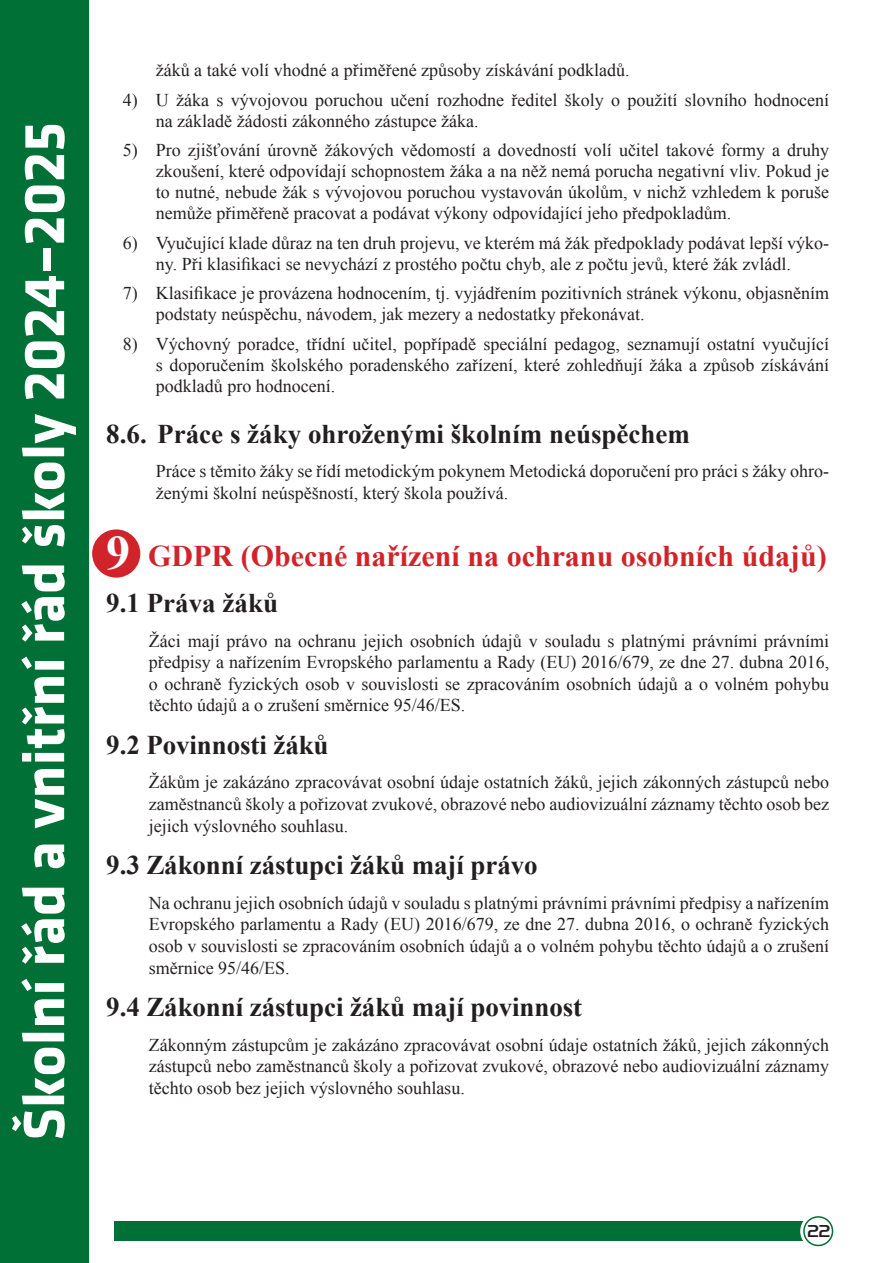
<style>
.page{position:relative;width:893px;height:1263px;background:#fff}
.page>*{position:absolute;margin:0;border:0;box-sizing:border-box;transform-origin:0 0}
.t1{font:700 60px "Klavika";color:#fff}
.t2{font:700 30px "Times New Roman";color:#d1232a}
.t3{font:700 27px "Times New Roman";letter-spacing:-.005em;color:#231f20}
.t4{font:18px/21.6px "Times New Roman";color:#231f20;text-align:justify}
.t5{font:500 18px "Handel Gothic DOT";color:#231f20}
.s1{font-size:48px;color:#fff}
</style>
<div class="page">
<div style="left:115px;top:1221px;width:698px;height:20px;background:#007036"></div>
<div style="left:800px;top:1213px;width:36px;height:36px;border:8px solid #fff;border-radius:50%"></div>
<div style="left:804px;top:1217px;width:28px;height:28px;background:#fff;border-radius:50%"></div>
<div style="left:803px;top:1216px;width:30px;height:30px;border:2px solid #007036;border-radius:50%"></div>
<div style="left:0;top:0;width:88px;height:1263px;background:#007036"></div>
<div style="left:92px;top:529px;width:48px;height:49px;background:#d1232a;border-radius:50%"></div>
<h1 class="t1" style="left:12px;top:1141px;width:1020px;rotate:-90deg">Školní řád a vnitřní řád školy 2024–2025</h1>
<p class="t4" style="left:156px;top:59px;width:475px">žáků a také volí vhodné a přiměřené způsoby získávání podkladů.</p>
<p class="t4" style="left:156px;top:89px;width:675px;line-height:21px;text-indent:-33px">4) U žáka s vývojovou poruchou učení rozhodne ředitel školy o použití slovního hodnocení na základě žádosti zákonného zástupce žáka.</p>
<p class="t4" style="left:156px;top:139px;width:675px;line-height:21px;text-indent:-33px">5) Pro zjišťování úrovně žákových vědomostí a dovedností volí učitel takové formy a druhy zkoušení, které odpovídají schopnostem žáka a na něž nemá porucha negativní vliv. Pokud je to nutné, nebude žák s vývojovou poruchou vystavován úkolům, v nichž vzhledem k poruše nemůže přiměřeně pracovat a podávat výkony odpovídající jeho předpokladům.</p>
<p class="t4" style="left:123px;top:232px;width:708px;line-height:21px;text-align:center">6) Vyučující klade důraz na ten druh projevu, ve kterém má žák předpoklady podávat lepší výko&shy;ny. Při klasifikaci se nevychází z prostého počtu chyb, ale z počtu jevů, které žák zvládl.</p>
<p class="t4" style="left:156px;top:282px;width:675px;line-height:21px;text-indent:-33px">7) Klasifikace je provázena hodnocením, tj. vyjádřením pozitivních stránek výkonu, objasněním podstaty neúspěchu, návodem, jak mezery a nedostatky překonávat.</p>
<p class="t4" style="left:156px;top:333px;width:675px;line-height:21px;text-indent:-33px">8) Výchovný poradce, třídní učitel, popřípadě speciální pedagog, seznamují ostatní vyučující s doporučením školského poradenského zařízení, které zohledňují žáka a způsob získávání podkladů pro hodnocení.</p>
<h3 class="t3" style="left:106px;top:415px;width:585px">8.6. Práce s žáky ohroženými školním neúspěchem</h3>
<p class="t4" style="left:156px;top:460px;width:675px">Práce s těmito žáky se řídí metodickým pokynem Metodická doporučení pro práci s žáky ohro&shy;ženými školní neúspěšností, který škola používá.</p>
<h2 class="t2" style="left:106px;top:536px;width:722px"><span class="s1">9</span> GDPR (Obecné nařízení na ochranu osobních údajů)</h2>
<h3 class="t3" style="left:106px;top:584px;width:173px">9.1 Práva žáků</h3>
<p class="t4" style="left:149px;top:629px;width:682px">Žáci mají právo na ochranu jejich osobních údajů v souladu s platnými právními právními předpisy a nařízením Evropského parlamentu a Rady (EU) 2016/679, ze dne 27. dubna 2016, o ochraně fyzických osob v souvislosti se zpracováním osobních údajů a o volném pohybu těchto údajů a o zrušení směrnice 95/46/ES.</p>
<h3 class="t3" style="left:106px;top:726px;width:224px">9.2 Povinnosti žáků</h3>
<p class="t4" style="left:149px;top:771px;width:682px">Žákům je zakázáno zpracovávat osobní údaje ostatních žáků, jejich zákonných zástupců nebo zaměstnanců školy a pořizovat zvukové, obrazové nebo audiovizuální záznamy těchto osob bez jejich výslovného souhlasu.</p>
<h3 class="t3" style="left:106px;top:847px;width:433px">9.3 Zákonní zástupci žáků mají právo</h3>
<p class="t4" style="left:149px;top:892px;width:682px">Na ochranu jejich osobních údajů v souladu s platnými právními právními předpisy a nařízením Evropského parlamentu a Rady (EU) 2016/679, ze dne 27. dubna 2016, o ochraně fyzických osob v souvislosti se zpracováním osobních údajů a o volném pohybu těchto údajů a o zrušení směrnice 95/46/ES.</p>
<h3 class="t3" style="left:106px;top:989px;width:477px">9.4 Zákonní zástupci žáků mají povinnost</h3>
<p class="t4" style="left:149px;top:1033px;width:682px">Zákonným zástupcům je zakázáno zpracovávat osobní údaje ostatních žáků, jejich zákonných zástupců nebo zaměstnanců školy a pořizovat zvukové, obrazové nebo audiovizuální záznamy těchto osob bez jejich výslovného souhlasu.</p>
<p class="t5" style="left:807px;top:1220px;width:24px">22</p>
</div>
